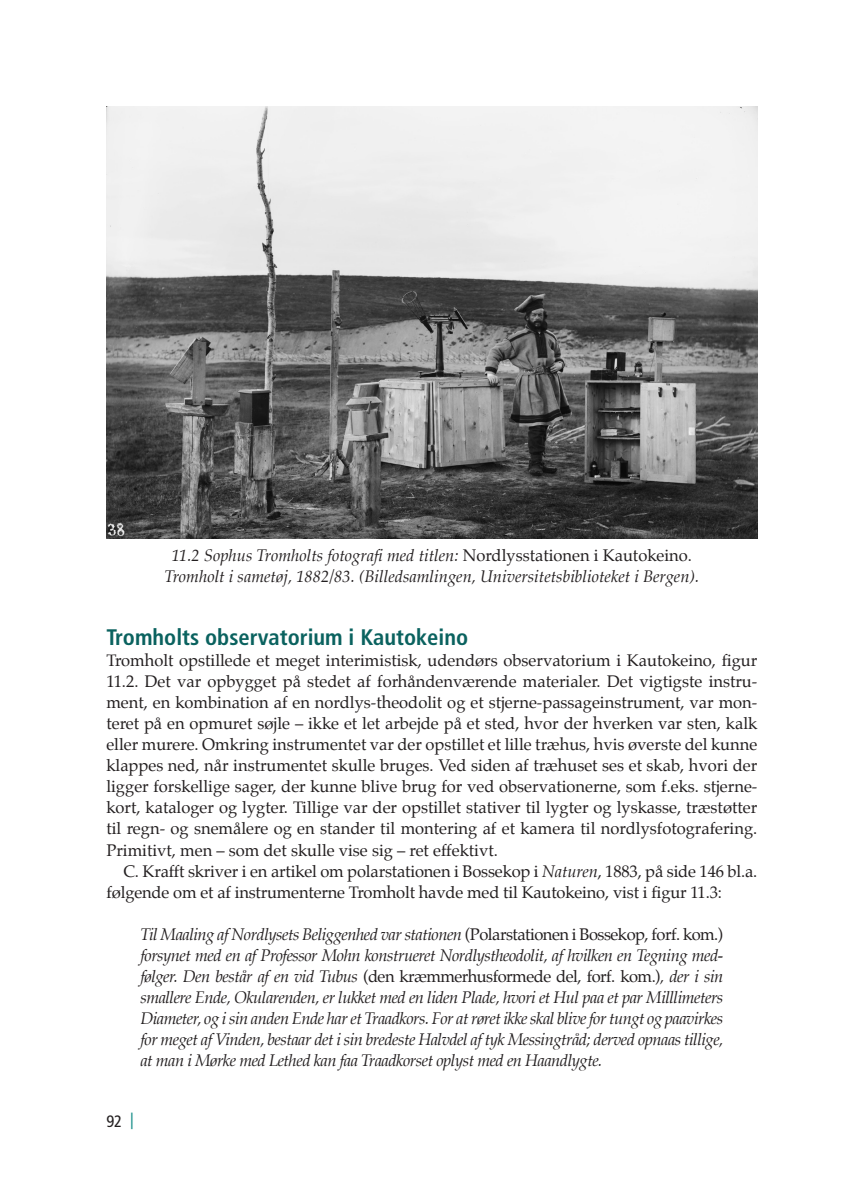
<style>
.page{position:relative;width:851px;height:1191px;background:#fff}
.page>*{position:absolute;margin:0;border:0;box-sizing:border-box;transform-origin:0 0}
.t1{font:700 condensed 22.5px "Frutiger";color:#0a625f}
.t2{font:16.5px/21px "Palatino";letter-spacing:-.01em;color:#231f20;text-align:justify}
.t3{font:italic 16.5px/21px "Palatino";color:#231f20;text-align:justify}
.t4{font:condensed 16.5px "Frutiger";color:#231f20}
.s1{font-style:normal}
.s2{font-style:italic}
.s3{color:#198f89}
</style>
<div class="page">
<img style="left:106px;top:106px;width:651px;height:432px">
<p class="t3" style="left:164px;top:545px;width:536px;text-align:center">11.2 Sophus Tromholts fotografi med titlen: <span class="s1">Nordlysstationen i Kautokeino.<br></span>Tromholt i sametøj, 1882/83. (Billedsamlingen, Universitetsbiblioteket i Bergen).</p>
<h1 class="t1" style="left:106px;top:624px;width:363px">Tromholts observatorium i Kautokeino</h1>
<p class="t2" style="left:106px;top:650px;width:652px">Tromholt opstillede et meget interimistisk, udendørs observatorium i Kautokeino, figur 11.2. Det var opbygget på stedet af forhåndenværende materialer. Det vigtigste instru&shy;ment, en kombination af en nordlys-theodolit og et stjerne-passageinstrument, var mon&shy;teret på en opmuret søjle – ikke et let arbejde på et sted, hvor der hverken var sten, kalk eller murere. Omkring instrumentet var der opstillet et lille træhus, hvis øverste del kunne klappes ned, når instrumentet skulle bruges. Ved siden af træhuset ses et skab, hvori der ligger forskellige sager, der kunne blive brug for ved observationerne, som f.eks. stjerne&shy;kort, kataloger og lygter. Tillige var der opstillet stativer til lygter og lyskasse, træstøtter til regn- og snemålere og en stander til montering af et kamera til nordlysfotografering.<br>Primitivt, men – som det skulle vise sig – ret effektivt.</p>
<p class="t2" style="left:106px;top:860px;width:652px;text-indent:17px">C. Krafft skriver i en artikel om polarstationen i Bossekop i <span class="s2">Naturen</span>, 1883, på side 146 bl.a. følgende om et af instrumenterne Tromholt havde med til Kautokeino, vist i figur 11.3:</p>
<p class="t3" style="left:140px;top:923px;width:584px">Til Maaling af Nordlysets Beliggenhed var stationen <span class="s1">(Polarstationen i Bossekop, forf. kom.) </span>forsynet med en af Professor Mohn konstrueret Nordlystheodolit, af hvilken en Tegning med&shy;følger. Den består af en vid Tubus <span class="s1">(den kræmmerhusformede del, forf. kom.)</span>, der i sin smallere Ende, Okularenden, er lukket med en liden Plade, hvori et Hul paa et par Milllimeters Diameter, og i sin anden Ende har et Traadkors. For at røret ikke skal blive for tungt og paavirkes for meget af Vinden, bestaar det i sin bredeste Halvdel af tyk Messingtråd; derved opnaas tillige, at man i Mørke med Lethed kan faa Traadkorset oplyst med en Haandlygte.</p>
<p class="t4" style="left:106px;top:1111px;width:29px">92 <span class="s3">|</span></p>
</div>
